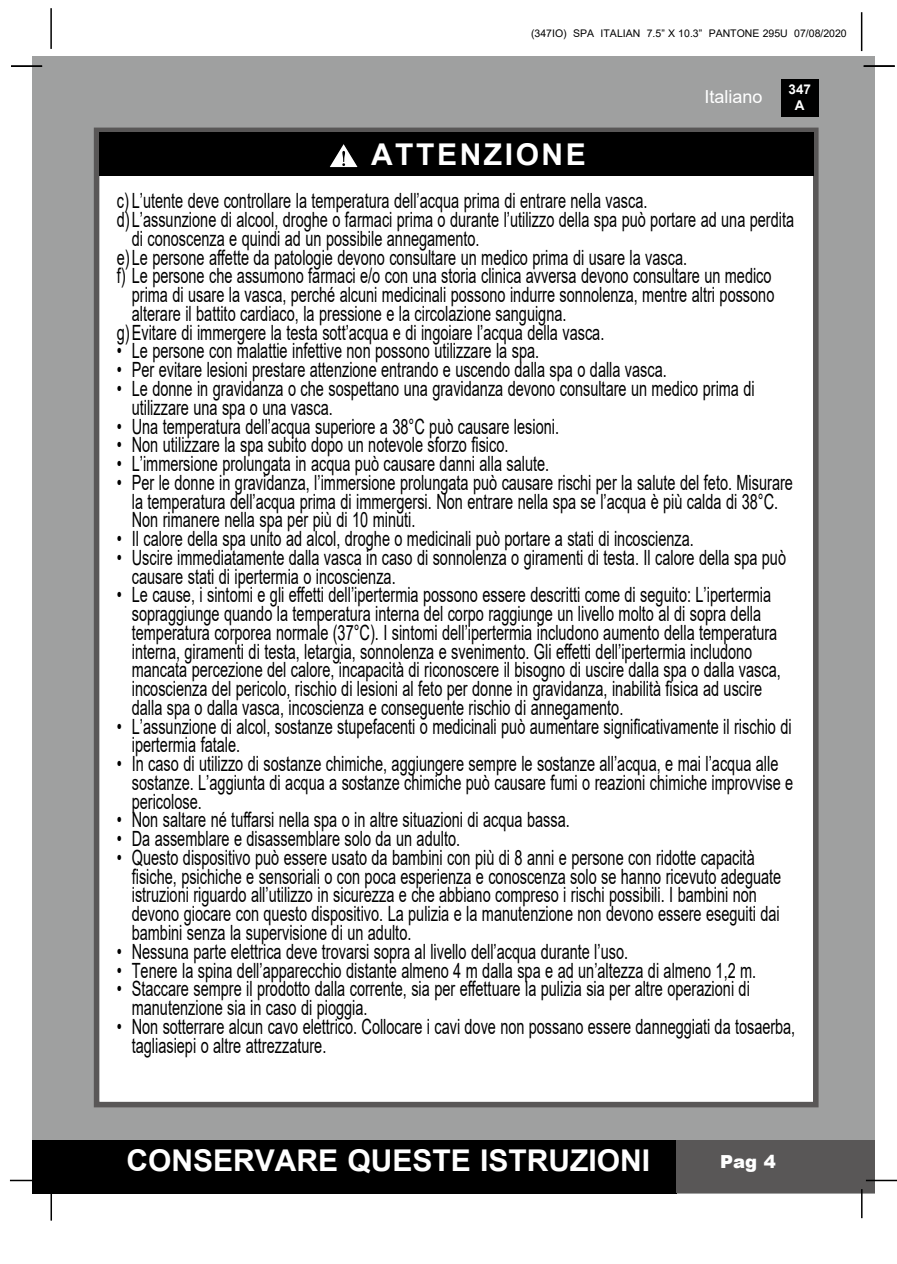
<style>
.page{position:relative;width:897px;height:1264px;background:#fff}
.page>*{position:absolute;margin:0;border:0;box-sizing:border-box;transform-origin:0 0}
.t1{font:700 30px "Arial";color:#fff}
.t2{font:700 30px "Arial";letter-spacing:.085em;color:#fff}
.t3{font:21px/18.8px "Arial";color:#000;scale:.69 1}
.t4{font:18px "Arial";color:#fff}
.t5{font:900 18px "Arial";color:#fff}
.t6{font:700 13.5px/16.2px "Arial";color:#fff;text-align:center}
.t7{font:10.5px "Arial";color:#000}
</style>
<div class="page">
<div style="left:33px;top:56px;width:842px;height:1137px;background:#9fa0a0"></div>
<div style="left:780px;top:79px;width:38px;height:38px;background:#000"></div>
<hr style="left:50px;top:8px;width:2px;height:41px;background:#000">
<hr style="left:860px;top:12px;width:2px;height:39px;background:#000">
<div style="left:33px;top:1140px;width:644px;height:53px;background:#000"></div>
<div style="left:676px;top:1140px;width:199px;height:53px;background:#595757"></div>
<hr style="left:865px;top:1179px;width:31px;height:2px;background:#000">
<hr style="left:860px;top:1189px;width:2px;height:29px;background:#000">
<hr style="left:50px;top:1190px;width:2px;height:30px;background:#000">
<hr style="left:10px;top:1179px;width:31px;height:2px;background:#000">
<div style="left:94px;top:128px;width:724px;height:979px;background:#fff;border:6px solid #595757"></div>
<div style="left:99px;top:132px;width:714px;height:44px;background:#000"></div>
<hr style="left:863px;top:65px;width:31px;height:2px;background:#000">
<hr style="left:11px;top:65px;width:31px;height:2px;background:#000">
<svg style="left:330px;top:144px;width:28px;height:24px"></svg>
<p class="t7" style="left:531px;top:26px;width:317px">(347IO) SPA ITALIAN 7.5” X 10.3” PANTONE 295U 07/08/2020</p>
<p class="t4" style="left:704px;top:84px;width:60px">Italiano</p>
<p class="t6" style="left:788px;top:81px;width:24px">347<br>A</p>
<h1 class="t2" style="left:371px;top:134px;width:216px">ATTENZIONE</h1>
<p class="t3" style="left:117px;top:191px;width:770px">c) L’utente deve controllare la temperatura dell’acqua prima di entrare nella vasca.</p>
<p class="t3" style="left:117px;top:210px;width:983px">d) L’assunzione di alcool, droghe o farmaci prima o durante l’utilizzo della spa può portare ad una perdita</p>
<p class="t3" style="left:132px;top:229px;width:505px">di conoscenza e quindi ad un possibile annegamento.</p>
<p class="t3" style="left:117px;top:248px;width:828px">e) Le persone affette da patologie devono consultare un medico prima di usare la vasca.</p>
<p class="t3" style="left:117px;top:266px;width:950px">f) Le persone che assumono farmaci e/o con una storia clinica avversa devono consultare un medico</p>
<p class="t3" style="left:132px;top:285px;width:932px">prima di usare la vasca, perché alcuni medicinali possono indurre sonnolenza, mentre altri possono</p>
<p class="t3" style="left:132px;top:304px;width:631px">alterare il battito cardiaco, la pressione e la circolazione sanguigna.</p>
<p class="t3" style="left:117px;top:323px;width:708px">g)Evitare di immergere la testa sott’acqua e di ingoiare l’acqua della vasca.</p>
<p class="t3" style="left:117px;top:341px;width:613px">• Le persone con malattie infettive non possono utilizzare la spa.</p>
<p class="t3" style="left:117px;top:360px;width:798px">• Per evitare lesioni prestare attenzione entrando e uscendo dalla spa o dalla vasca.</p>
<p class="t3" style="left:132px;top:379px;width:904px;text-indent:-15px">• Le donne in gravidanza o che sospettano una gravidanza devono consultare un medico prima di utilizzare una spa o una vasca.</p>
<p class="t3" style="left:117px;top:416px;width:642px">• Una temperatura dell’acqua superiore a 38°C può causare lesioni.</p>
<p class="t3" style="left:117px;top:435px;width:569px">• Non utilizzare la spa subito dopo un notevole sforzo fisico.</p>
<p class="t3" style="left:117px;top:454px;width:628px">• L’immersione prolungata in acqua può causare danni alla salute.</p>
<p class="t3" style="left:132px;top:473px;width:959px;text-indent:-15px">• Per le donne in gravidanza, l’immersione prolungata può causare rischi per la salute del feto. Misurare la temperatura dell’acqua prima di immergersi. Non entrare nella spa se l’acqua è più calda di 38°C.<br>Non rimanere nella spa per più di 10 minuti.</p>
<p class="t3" style="left:117px;top:529px;width:837px">• Il calore della spa unito ad alcol, droghe o medicinali può portare a stati di incoscienza.</p>
<p class="t3" style="left:132px;top:548px;width:949px;text-indent:-15px">• Uscire immediatamente dalla vasca in caso di sonnolenza o giramenti di testa. Il calore della spa può causare stati di ipertermia o incoscienza.</p>
<p class="t3" style="left:132px;top:585px;width:942px;text-indent:-15px">• Le cause, i sintomi e gli effetti dell’ipertermia possono essere descritti come di seguito: L’ipertermia sopraggiunge quando la temperatura interna del corpo raggiunge un livello molto al di sopra della temperatura corporea normale (37°C). I sintomi dell’ipertermia includono aumento della temperatura interna, giramenti di testa, letargia, sonnolenza e svenimento. Gli effetti dell’ipertermia includono mancata percezione del calore, incapacità di riconoscere il bisogno di uscire dalla spa o dalla vasca, incoscienza del pericolo, rischio di lesioni al feto per donne in gravidanza, inabilità fisica ad uscire dalla spa o dalla vasca, incoscienza e conseguente rischio di annegamento.</p>
<p class="t3" style="left:132px;top:717px;width:957px;text-indent:-15px">• L’assunzione di alcol, sostanze stupefacenti o medicinali può aumentare significativamente il rischio di ipertermia fatale.</p>
<p class="t3" style="left:132px;top:754px;width:960px;text-indent:-15px">• In caso di utilizzo di sostanze chimiche, aggiungere sempre le sostanze all’acqua, e mai l’acqua alle sostanze. L’aggiunta di acqua a sostanze chimiche può causare fumi o reazioni chimiche improvvise e pericolose.</p>
<p class="t3" style="left:117px;top:810px;width:658px">• Non saltare né tuffarsi nella spa o in altre situazioni di acqua bassa.</p>
<p class="t3" style="left:117px;top:829px;width:499px">• Da assemblare e disassemblare solo da un adulto.</p>
<p class="t3" style="left:132px;top:848px;width:942px;text-indent:-15px">• Questo dispositivo può essere usato da bambini con più di 8 anni e persone con ridotte capacità fisiche, psichiche e sensoriali o con poca esperienza e conoscenza solo se hanno ricevuto adeguate istruzioni riguardo all’utilizzo in sicurezza e che abbiano compreso i rischi possibili. I bambini non devono giocare con questo dispositivo. La pulizia e la manutenzione non devono essere eseguiti dai bambini senza la supervisione di un adulto.</p>
<p class="t3" style="left:117px;top:942px;width:742px">• Nessuna parte elettrica deve trovarsi sopra al livello dell’acqua durante l’uso.</p>
<p class="t3" style="left:117px;top:960px;width:928px">• Tenere la spina dell’apparecchio distante almeno 4 m dalla spa e ad un’altezza di almeno 1,2 m.</p>
<p class="t3" style="left:132px;top:979px;width:897px;text-indent:-15px">• Staccare sempre il prodotto dalla corrente, sia per effettuare la pulizia sia per altre operazioni di manutenzione sia in caso di pioggia.</p>
<p class="t3" style="left:132px;top:1017px;width:963px;text-indent:-15px">• Non sotterrare alcun cavo elettrico. Collocare i cavi dove non possano essere danneggiati da tosaerba, tagliasiepi o altre attrezzature.</p>
<h1 class="t1" style="left:126px;top:1139px;width:525px">CONSERVARE QUESTE ISTRUZIONI</h1>
<p class="t5" style="left:720px;top:1148px;width:57px">Pag 4</p>
</div>
